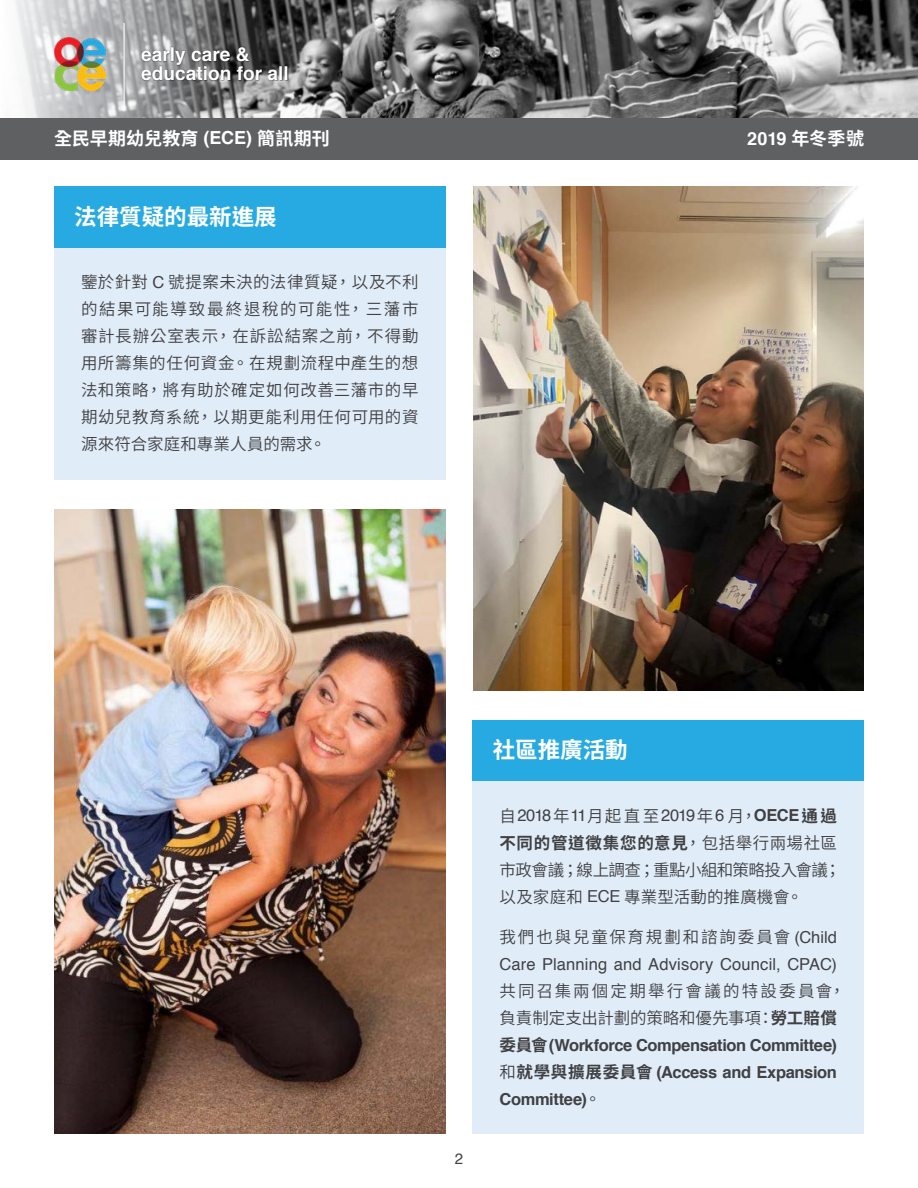
<style>
.page{position:relative;width:918px;height:1188px;background:#fff}
.page>*{position:absolute;margin:0;border:0;box-sizing:border-box;transform-origin:0 0}
.t1{font:700 22.5px "Source Han Sans TC";color:#fff}
.t2{font:700 19.2px/18.6px "Helvetica";color:#fff}
.t3{font:700 18px "Source Han Sans TC";letter-spacing:.01em;color:#fff}
.t4{font:700 18px "Helvetica";color:#fff}
.t5{font:16.5px/27px "Source Han Sans TC";letter-spacing:.02em;color:#414042;text-align:justify}
.t6{font:700 16.5px/27px "Helvetica";letter-spacing:-.025em;color:#414042;text-align:justify}
.t7{font:16.5px/27px "Source Han Sans TC";letter-spacing:-.02em;color:#414042}
.t8{font:16.5px/27px "Source Han Sans TC";letter-spacing:.09em;color:#414042}
.t9{font:16.5px "Helvetica";letter-spacing:.01em;color:#414042}
.t10{font:16.5px "Helvetica";letter-spacing:-.055em;color:#414042}
.t11{font:16.5px "Source Han Sans TC";letter-spacing:.115em;color:#414042}
.t12{font:15px "Helvetica";color:#414042}
.s1{font-family:"Helvetica"}
.s2{font-family:"Source Han Sans TC"}
.s3{font-weight:700}
.s4{font-family:"Source Han Sans TC";font-weight:700}
.s5{font-family:"Source Han Sans TC";font-weight:400}
</style>
<div class="page">
<div style="left:0;top:118px;width:918px;height:42px;background:#5f6062"></div>
<div style="left:54px;top:187px;width:392px;height:61px;background:#27aae1"></div>
<div style="left:54px;top:248px;width:392px;height:231px;background:#e0edf9"></div>
<img style="left:226px;top:0;width:692px;height:118px">
<svg style="left:15px;top:0;width:211px;height:118px;background:#b0b1b2"></svg>
<div style="left:472px;top:720px;width:392px;height:61px;background:#27aae1"></div>
<div style="left:472px;top:781px;width:392px;height:353px;background:#e0edf9"></div>
<img style="left:473px;top:187px;width:391px;height:503px">
<img style="left:55px;top:509px;width:391px;height:625px">
<img style="left:54px;top:38px;width:52px;height:52px">
<hr style="left:124px;top:23px;width:1px;height:84px;background:#fff">
<div style="left:141px;top:47px;width:147px;height:34px;background:#000;opacity:.65"></div>
<p class="t2" style="left:141px;top:46px;width:149px">early care &amp; education for all</p>
<p class="t3" style="left:54px;top:128px;width:277px">全民早期幼兒教育 <span class="s1">(ECE)</span> 簡訊期刊</p>
<p class="t4" style="left:747px;top:124px;width:118px">2019 <span class="s2">年冬季號</span></p>
<h1 class="t1" style="left:74px;top:204px;width:204px">法律質疑的最新進展</h1>
<p class="t5" style="left:81px;top:269px;width:339px">鑒於針對 <span class="s1">C</span> 號提案未決的法律質疑，以及不利的結果可能導致最終退稅的可能性，三藩市審計長辦公室表示，在訴訟結案之前，不得動用所籌集的任何資金。在規劃流程中產生的想法和策略，將有助於確定如何改善三藩市的早期幼兒教育系統，以期更能利用任何可用的資源來符合家庭和專業人員的需求。</p>
<p class="t12" style="left:455px;top:1147px;width:10px">2</p>
<h1 class="t1" style="left:493px;top:737px;width:136px">社區推廣活動</h1>
<p class="t10" style="left:500px;top:803px;width:339px"><span class="s2">自</span>2018<span class="s2">年</span>11<span class="s2">月起直至</span>2019<span class="s2">年</span>6 <span class="s2">月，</span><span class="s3">OECE</span><span class="s4">通過</span></p>
<p class="t7" style="left:500px;top:829px;width:343px"><span class="s3">不同的管道徵集您的意見</span>，包括舉行兩場社區市政會議；線上調查；重點小組和策略投入會議；以及家庭和 <span class="s1">ECE</span> 專業型活動的推廣機會。</p>
<p class="t11" style="left:500px;top:928px;width:339px">我們也與兒童保育規劃和諮詢委員會 <span class="s1">(Child</span></p>
<p class="t9" style="left:500px;top:951px;width:339px">Care Planning and Advisory Council, CPAC)</p>
<p class="t8" style="left:500px;top:978px;width:347px">共同召集兩個定期舉行會議的特設委員會，負責制定支出計劃的策略和優先事項：<span class="s3">勞工賠償</span></p>
<p class="t6" style="left:500px;top:1032px;width:339px"><span class="s2">委員會</span>(Workforce Compensation Committee)<span class="s5">和</span><span class="s2">就學與擴展委員會</span> (Access and Expansion Committee)<span class="s5">。</span></p>
</div>
